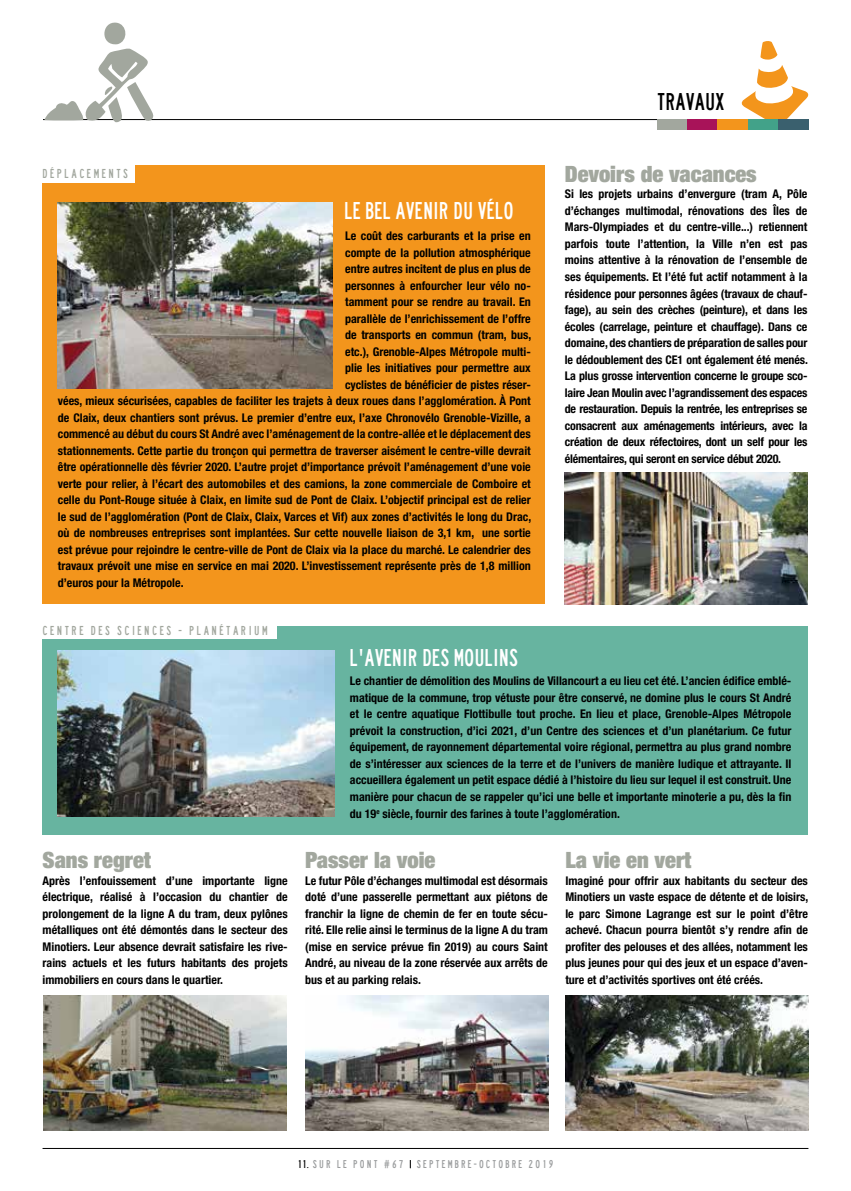
<style>
.page{position:relative;width:851px;height:1191px;background:#fff}
.page>*{position:absolute;margin:0;border:0;box-sizing:border-box;transform-origin:0 0}
.t1{font:900 expanded 22.5px "Helvetica Neue";color:#a2a79e}
.t2{font:22.5px "lanea";color:#fff}
.t3{font:22.5px "lanea";color:#000}
.t4{font:700 condensed 12px/16.5px "Helvetica Neue";color:#000;text-align:justify}
.t5{font:12px "lanea";letter-spacing:.2em;color:#a2a79e}
.t6{font:10.5px "lanea";letter-spacing:.2em;color:#9c9e9f}
.s1{color:#000}
</style>
<div class="page">
<hr style="left:43px;top:1148px;width:765px;height:1px;background:#000">
<svg style="left:741px;top:41px;width:67px;height:78px"></svg>
<hr style="left:43px;top:119px;width:764px;height:1px;background:#000">
<div style="left:657px;top:119px;width:30px;height:10px;background:#a2a79e"></div>
<div style="left:687px;top:119px;width:30px;height:10px;background:#a81359"></div>
<div style="left:717px;top:119px;width:30px;height:10px;background:#f3951c"></div>
<div style="left:747px;top:119px;width:31px;height:10px;background:#42a289"></div>
<div style="left:778px;top:119px;width:30px;height:10px;background:#3a606e"></div>
<svg style="left:44px;top:22px;width:109px;height:101px"></svg>
<div style="left:42px;top:166px;width:502px;height:438px;background:#f3951c"></div>
<div style="left:42px;top:626px;width:766px;height:208px;background:#67b4a0"></div>
<div style="left:34px;top:618px;width:242px;height:21px;background:#fff"></div>
<div style="left:33px;top:163px;width:101px;height:20px;background:#fff"></div>
<img style="left:58px;top:650px;width:276px;height:166px">
<img style="left:58px;top:202px;width:274px;height:186px">
<img style="left:565px;top:995px;width:243px;height:135px">
<img style="left:44px;top:995px;width:243px;height:135px">
<img style="left:305px;top:995px;width:243px;height:135px">
<img style="left:564px;top:472px;width:243px;height:132px">
<p class="t5" style="left:42px;top:166px;width:87px">DÉPLACEMENTS</p>
<h1 class="t2" style="left:344px;top:197px;width:170px">LE BEL AVENIR DU VÉLO</h1>
<p class="t4" style="left:345px;top:227px;width:187px">Le coût des carburants et la prise en</p>
<p class="t4" style="left:345px;top:244px;width:187px">compte de la pollution atmosphérique</p>
<p class="t4" style="left:345px;top:260px;width:187px">entre autres incitent de plus en plus de</p>
<p class="t4" style="left:345px;top:277px;width:187px">personnes à enfourcher leur vélo no-</p>
<p class="t4" style="left:345px;top:293px;width:187px">tamment pour se rendre au travail. En</p>
<p class="t4" style="left:345px;top:310px;width:187px">parallèle de l’enrichissement de l’offre</p>
<p class="t4" style="left:345px;top:326px;width:187px">de transports en commun (tram, bus,</p>
<p class="t4" style="left:345px;top:343px;width:187px">etc.), Grenoble-Alpes Métropole multi-</p>
<p class="t4" style="left:345px;top:359px;width:187px">plie les initiatives pour permettre aux</p>
<p class="t4" style="left:345px;top:376px;width:187px">cyclistes de bénéficier de pistes réser-</p>
<p class="t4" style="left:58px;top:392px;width:474px">vées, mieux sécurisées, capables de faciliter les trajets à deux roues dans l’agglomération. À Pont</p>
<p class="t4" style="left:58px;top:409px;width:474px">de Claix, deux chantiers sont prévus. Le premier d’entre eux, l’axe Chronovélo Grenoble-Vizille, a</p>
<p class="t4" style="left:58px;top:425px;width:474px">commencé au début du cours St André avec l’aménagement de la contre-allée et le déplacement des</p>
<p class="t4" style="left:58px;top:442px;width:474px">stationnements. Cette partie du tronçon qui permettra de traverser aisément le centre-ville devrait</p>
<p class="t4" style="left:58px;top:458px;width:474px">être opérationnelle dès février 2020. L’autre projet d’importance prévoit l’aménagement d’une voie</p>
<p class="t4" style="left:58px;top:475px;width:474px">verte pour relier, à l’écart des automobiles et des camions, la zone commerciale de Comboire et</p>
<p class="t4" style="left:58px;top:491px;width:474px">celle du Pont-Rouge située à Claix, en limite sud de Pont de Claix. L’objectif principal est de relier</p>
<p class="t4" style="left:58px;top:508px;width:475px">le sud de l’agglomération (Pont de Claix, Claix, Varces et Vif) aux zones d’activités le long du Drac,</p>
<p class="t4" style="left:58px;top:524px;width:474px">où de nombreuses entreprises sont implantées. Sur cette nouvelle liaison de 3,1 km, une sortie</p>
<p class="t4" style="left:58px;top:541px;width:474px">est prévue pour rejoindre le centre-ville de Pont de Claix via la place du marché. Le calendrier des</p>
<p class="t4" style="left:58px;top:557px;width:474px">travaux prévoit une mise en service en mai 2020. L’investissement représente près de 1,8 million</p>
<p class="t4" style="left:58px;top:574px;width:127px">d’euros pour la Métropole.</p>
<p class="t5" style="left:42px;top:623px;width:226px">CENTRE DES SCIENCES - PLANÉTARIUM</p>
<h1 class="t3" style="left:657px;top:88px;width:69px">TRAVAUX</h1>
<h1 class="t1" style="left:564px;top:159px;width:193px">Devoirs de vacances</h1>
<p class="t4" style="left:564px;top:186px;width:244px">Si les projets urbains d’envergure (tram A, Pôle d’échanges multimodal, rénovations des Îles de Mars-Olympiades et du centre-ville...) retiennent parfois toute l’attention, la Ville n’en est pas moins attentive à la rénovation de l’ensemble de ses équipements. Et l’été fut actif notamment à la résidence pour personnes âgées (travaux de chauf&shy;fage), au sein des crèches (peinture), et dans les écoles (carrelage, peinture et chauffage). Dans ce domaine, des chantiers de préparation de salles pour le dédoublement des CE1 ont également été menés.<br>La plus grosse intervention concerne le groupe sco&shy;laire Jean Moulin avec l’agrandissement des espaces de restauration. Depuis la rentrée, les entreprises se consacrent aux aménagements intérieurs, avec la création de deux réfectoires, dont un self pour les élémentaires, qui seront en service début 2020.</p>
<h1 class="t1" style="left:43px;top:846px;width:110px">Sans regret</h1>
<p class="t4" style="left:43px;top:872px;width:246px">Après l’enfouissement d’une importante ligne électrique, réalisé à l’occasion du chantier de prolongement de la ligne A du tram, deux pylônes métalliques ont été démontés dans le secteur des Minotiers. Leur absence devrait satisfaire les rive&shy;rains actuels et les futurs habitants des projets immobiliers en cours dans le quartier.</p>
<h1 class="t2" style="left:350px;top:644px;width:169px">L'AVENIR DES MOULINS</h1>
<p class="t4" style="left:350px;top:673px;width:443px">Le chantier de démolition des Moulins de Villancourt a eu lieu cet été. L’ancien édifice emblé&shy;matique de la commune, trop vétuste pour être conservé, ne domine plus le cours St André et le centre aquatique Flottibulle tout proche. En lieu et place, Grenoble-Alpes Métropole prévoit la construction, d’ici 2021, d’un Centre des sciences et d’un planétarium. Ce futur équipement, de rayonnement départemental voire régional, permettra au plus grand nombre de s’intéresser aux sciences de la terre et de l’univers de manière ludique et attrayante. Il accueillera également un petit espace dédié à l’histoire du lieu sur lequel il est construit. Une manière pour chacun de se rappeler qu’ici une belle et importante minoterie a pu, dès la fin du 19<sup>e</sup> siècle, fournir des farines à toute l’agglomération.</p>
<h1 class="t1" style="left:565px;top:846px;width:127px">La vie en vert</h1>
<p class="t4" style="left:565px;top:872px;width:244px">Imaginé pour offrir aux habitants du secteur des Minotiers un vaste espace de détente et de loisirs, le parc Simone Lagrange est sur le point d’être achevé. Chacun pourra bientôt s’y rendre afin de profiter des pelouses et des allées, notamment les plus jeunes pour qui des jeux et un espace d’aven&shy;ture et d’activités sportives ont été créés.</p>
<h1 class="t1" style="left:305px;top:846px;width:132px">Passer la voie</h1>
<p class="t4" style="left:305px;top:872px;width:244px">Le futur Pôle d’échanges multimodal est désormais doté d’une passerelle permettant aux piétons de franchir la ligne de chemin de fer en toute sécu&shy;rité. Elle relie ainsi le terminus de la ligne A du tram (mise en service prévue fin 2019) au cours Saint André, au niveau de la zone réservée aux arrêts de bus et au parking relais.</p>
<p class="t6" style="left:297px;top:1157px;width:108px"><span class="s1">11.</span> SUR LE PONT #67</p>
<p class="t6" style="left:417px;top:1157px;width:138px">SEPTEMBRE-OCTOBRE 2019</p>
</div>
